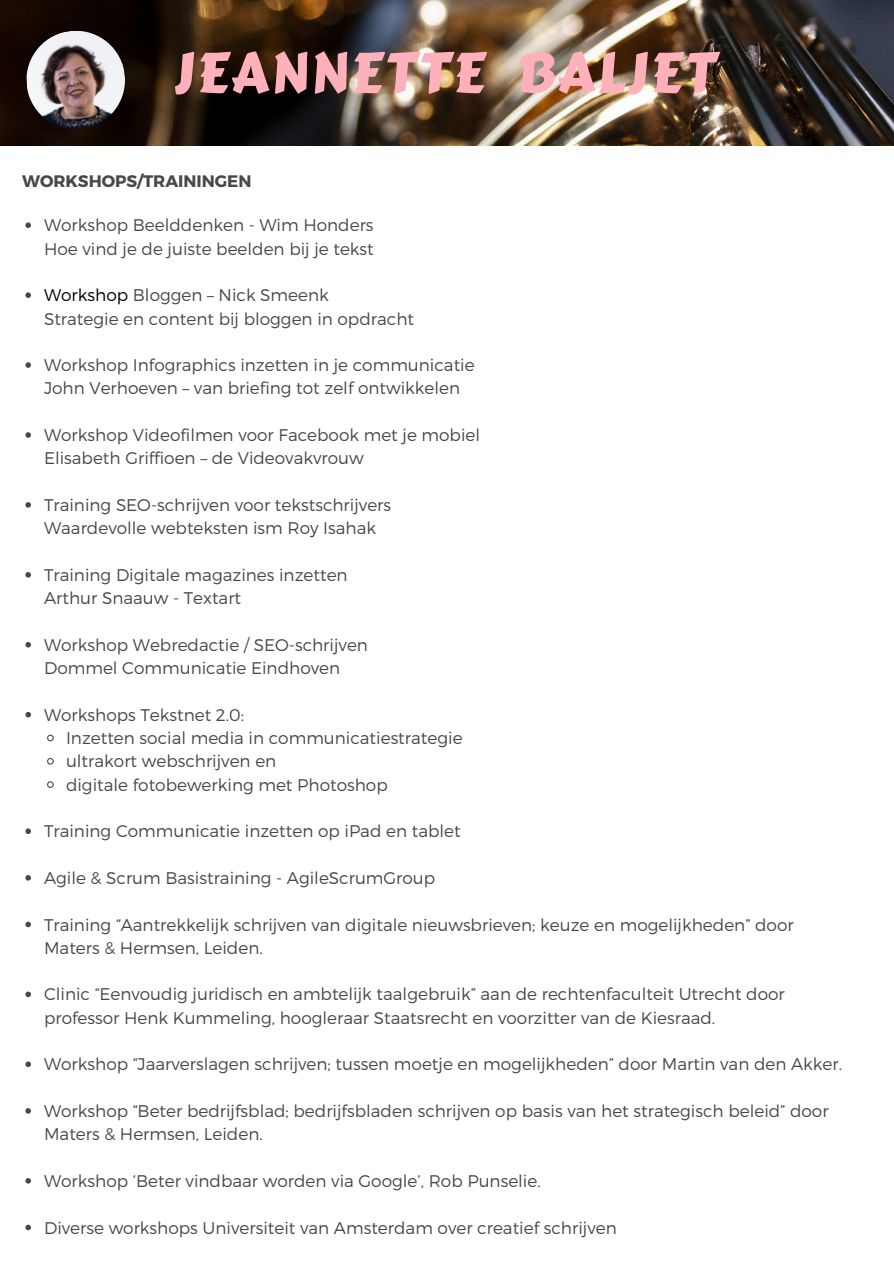
<style>
.page{position:relative;width:894px;height:1264px;background:#fff}
.page>*{position:absolute;margin:0;border:0;box-sizing:border-box;transform-origin:0 0}
.t1{font:55.8px "Carter One";letter-spacing:.04em;color:#ffb1bb}
.t2{font:300 16.8px/23.2px "Montserrat";color:#484848}
.t3{font:700 16.65px "Montserrat";color:#484848}
.s1{color:#000}
</style>
<div class="page">
<img style="left:0;top:0;width:893px;height:145px">
<img style="left:25px;top:29px;width:102px;height:102px">
<svg style="left:25px;top:222px;width:6px;height:6px"></svg>
<svg style="left:25px;top:292px;width:6px;height:6px"></svg>
<svg style="left:25px;top:362px;width:6px;height:6px"></svg>
<svg style="left:25px;top:432px;width:6px;height:6px"></svg>
<svg style="left:25px;top:502px;width:6px;height:5px"></svg>
<svg style="left:25px;top:572px;width:6px;height:5px"></svg>
<svg style="left:25px;top:642px;width:6px;height:5px"></svg>
<svg style="left:25px;top:712px;width:6px;height:5px"></svg>
<svg style="left:47px;top:734px;width:7px;height:8px"></svg>
<svg style="left:47px;top:758px;width:7px;height:7px"></svg>
<svg style="left:47px;top:781px;width:7px;height:7px"></svg>
<svg style="left:25px;top:828px;width:6px;height:6px"></svg>
<svg style="left:25px;top:875px;width:6px;height:5px"></svg>
<svg style="left:25px;top:921px;width:6px;height:6px"></svg>
<svg style="left:25px;top:991px;width:6px;height:6px"></svg>
<svg style="left:25px;top:1061px;width:6px;height:6px"></svg>
<svg style="left:25px;top:1108px;width:6px;height:5px"></svg>
<svg style="left:25px;top:1178px;width:6px;height:5px"></svg>
<svg style="left:25px;top:1224px;width:6px;height:6px"></svg>
<p class="t1" style="left:173px;top:30px;width:544px">JEANNETTE BALJET</p>
<p class="t3" style="left:22px;top:170px;width:231px">WORKSHOPS/TRAININGEN</p>
<h1 class="t2" style="left:44px;top:213px;width:331px">Workshop Beelddenken - Wim Honders</h1>
<h2 class="t2" style="left:44px;top:236px;width:331px">Hoe vind je de juiste beelden bij je tekst</h2>
<p class="t2" style="left:44px;top:283px;width:286px"><span class="s1">Workshop</span> Bloggen – Nick Smeenk</p>
<p class="t2" style="left:44px;top:306px;width:371px">Strategie en content bij bloggen in opdracht</p>
<p class="t2" style="left:44px;top:353px;width:432px">Workshop Infographics inzetten in je communicatie</p>
<p class="t2" style="left:44px;top:376px;width:417px">John Verhoeven – van briefing tot zelf ontwikkelen</p>
<p class="t2" style="left:44px;top:422px;width:437px">Workshop Videofilmen voor Facebook met je mobiel</p>
<p class="t2" style="left:44px;top:446px;width:321px">Elisabeth Griffioen – de Videovakvrouw</p>
<p class="t2" style="left:44px;top:492px;width:348px">Training SEO-schrijven voor tekstschrijvers</p>
<p class="t2" style="left:44px;top:516px;width:333px">Waardevolle webteksten ism Roy Isahak</p>
<p class="t2" style="left:44px;top:562px;width:305px">Training Digitale magazines inzetten</p>
<p class="t2" style="left:44px;top:586px;width:199px">Arthur Snaauw - Textart</p>
<p class="t2" style="left:44px;top:632px;width:325px">Workshop Webredactie / SEO-schrijven</p>
<p class="t2" style="left:44px;top:655px;width:297px">Dommel Communicatie Eindhoven</p>
<p class="t2" style="left:44px;top:702px;width:201px">Workshops Tekstnet 2.0:</p>
<p class="t2" style="left:66px;top:725px;width:398px">Inzetten social media in communicatiestrategie</p>
<p class="t2" style="left:66px;top:749px;width:212px">ultrakort webschrijven en</p>
<p class="t2" style="left:66px;top:772px;width:323px">digitale fotobewerking met Photoshop</p>
<p class="t2" style="left:44px;top:818px;width:418px">Training Communicatie inzetten op iPad en tablet</p>
<p class="t2" style="left:44px;top:865px;width:392px">Agile &amp; Scrum Basistraining - AgileScrumGroup</p>
<p class="t2" style="left:44px;top:912px;width:751px">Training “Aantrekkelijk schrijven van digitale nieuwsbrieven; keuze en mogelijkheden” door<br>Maters &amp; Hermsen, Leiden.</p>
<p class="t2" style="left:44px;top:982px;width:742px">Clinic “Eenvoudig juridisch en ambtelijk taalgebruik” aan de rechtenfaculteit Utrecht door professor Henk Kummeling, hoogleraar Staatsrecht en voorzitter van de Kiesraad.</p>
<p class="t2" style="left:44px;top:1051px;width:799px">Workshop “Jaarverslagen schrijven; tussen moetje en mogelijkheden” door Martin van den Akker.</p>
<p class="t2" style="left:44px;top:1098px;width:785px">Workshop “Beter bedrijfsblad; bedrijfsbladen schrijven op basis van het strategisch beleid” door<br>Maters &amp; Hermsen, Leiden.</p>
<p class="t2" style="left:44px;top:1168px;width:498px">Workshop ‘Beter vindbaar worden via Google’, Rob Punselie.</p>
<p class="t2" style="left:44px;top:1215px;width:574px">Diverse workshops Universiteit van Amsterdam over creatief schrijven</p>
</div>
